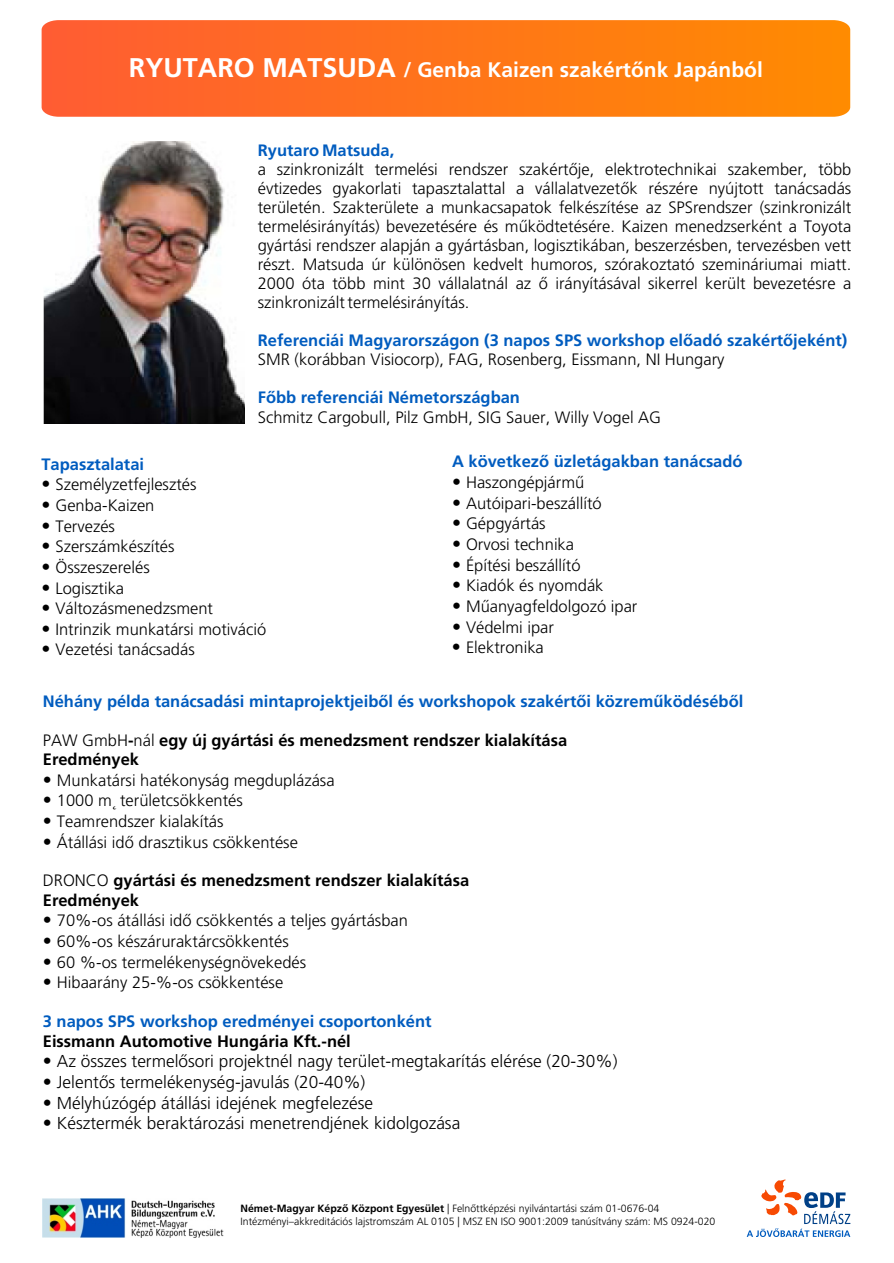
<style>
.page{position:relative;width:894px;height:1263px;background:#fff}
.page>*{position:absolute;margin:0;border:0;box-sizing:border-box;transform-origin:0 0}
.t1{font:300 21px "Frutiger CE45";color:#fff}
.t2{font:300 17.25px "Frutiger CE45";color:#000}
.t3{font:300 16.5px/18.9px "Frutiger CE45";color:#000;text-align:justify}
.t4{font:300 16.5px "Frutiger CE45";color:#005cbf}
.t5{font:300 16.5px/19.5px "Frutiger CE45";color:#000}
.t6{font:300 10.5px/12.3px "Frutiger CE45";color:#000}
.s1{font-size:27px}
.s2{font-size:18px}
.s3{font-style:inherit}
</style>
<div class="page">
<svg style="left:42px;top:20px;width:808px;height:97px;background:#ff741b"></svg>
<img style="left:44px;top:141px;width:201px;height:283px">
<svg style="left:747px;top:1179px;width:103px;height:58px"></svg>
<img style="left:43px;top:1198px;width:181px;height:39px">
<p class="t1" style="left:129px;top:61px;width:635px"><span class="s1">RYUTARO MATSUDA</span> / Genba Kaizen szakértõnk Japánból</p>
<p class="t4" style="left:258px;top:144px;width:138px">Ryutaro Matsuda,</p>
<p class="t3" style="left:258px;top:162px;width:595px">a szinkronizált termelési rendszer szakértõje, elektrotechnikai szakember, több évtizedes gyakorlati tapasztalattal a vállalatvezetõk részére nyújtott tanácsadás területén. Szakterülete a munkacsapatok felkészítése az SPSrendszer (szinkronizált termelésirányítás) bevezetésére és mûködtetésére. Kaizen menedzserként a Toyota gyártási rendszer alapján a gyártásban, logisztikában, beszerzésben, tervezésben vett részt. Matsuda úr különösen kedvelt humoros, szórakoztató szemináriumai miatt.<br>2000 óta több mint 30 vállalatnál az õ irányításával sikerrel került bevezetésre a szinkronizált termelésirányítás.</p>
<p class="t4" style="left:258px;top:334px;width:591px">Referenciái Magyarországon (3 napos SPS workshop elõadó szakértõjeként)</p>
<p class="t3" style="left:258px;top:351px;width:468px">SMR (korábban Visiocorp), FAG, Rosenberg, Eissmann, NI Hungary</p>
<p class="t4" style="left:258px;top:391px;width:264px">Fõbb referenciái Németországban</p>
<p class="t3" style="left:258px;top:409px;width:405px">Schmitz Cargobull, Pilz GmbH, SIG Sauer, Willy Vogel AG</p>
<p class="t4" style="left:41px;top:457px;width:104px">Tapasztalatai</p>
<p class="t3" style="left:41px;top:476px;width:157px"><span class="s2">•</span> Személyzetfejlesztés</p>
<p class="t3" style="left:41px;top:497px;width:115px"><span class="s2">•</span> Genba-Kaizen</p>
<p class="t3" style="left:41px;top:518px;width:75px"><span class="s2">•</span> Tervezés</p>
<p class="t3" style="left:41px;top:538px;width:135px"><span class="s2">•</span> Szerszámkészítés</p>
<p class="t3" style="left:41px;top:559px;width:110px"><span class="s2">•</span> Összeszerelés</p>
<p class="t3" style="left:41px;top:580px;width:84px"><span class="s2">•</span> Logisztika</p>
<p class="t3" style="left:41px;top:600px;width:173px"><span class="s2">•</span> Változásmenedzsment</p>
<p class="t3" style="left:41px;top:621px;width:226px"><span class="s2">•</span> Intrinzik munkatársi motiváció</p>
<p class="t3" style="left:41px;top:641px;width:155px"><span class="s2">•</span> Vezetési tanácsadás</p>
<p class="t4" style="left:452px;top:455px;width:292px">A következõ üzletágakban tanácsadó</p>
<p class="t3" style="left:452px;top:474px;width:134px"><span class="s2">•</span> Haszongépjármû</p>
<p class="t3" style="left:452px;top:495px;width:151px"><span class="s2">•</span> Autóipari-beszállító</p>
<p class="t3" style="left:452px;top:516px;width:95px"><span class="s2">•</span> Gépgyártás</p>
<p class="t3" style="left:452px;top:536px;width:124px"><span class="s2">•</span> Orvosi technika</p>
<p class="t3" style="left:452px;top:557px;width:130px"><span class="s2">•</span> Építési beszállító</p>
<p class="t3" style="left:452px;top:577px;width:153px"><span class="s2">•</span> Kiadók és nyomdák</p>
<p class="t3" style="left:452px;top:598px;width:187px"><span class="s2">•</span> Mûanyagfeldolgozó ipar</p>
<p class="t3" style="left:452px;top:619px;width:103px"><span class="s2">•</span> Védelmi ipar</p>
<p class="t3" style="left:452px;top:639px;width:93px"><span class="s2">•</span> Elektronika</p>
<p class="t4" style="left:43px;top:695px;width:702px">Néhány példa tanácsadási mintaprojektjeibõl és workshopok szakértõi közremûködésébõl</p>
<p class="t5" style="left:43px;top:731px;width:526px"><span class="s3">PAW GmbH</span>-<span class="s3">nál</span> egy új gyártási és menedzsment rendszer kialakítása<br>Eredmények</p>
<p class="t3" style="left:43px;top:772px;width:293px"><span class="s2">•</span> Munkatársi hatékonyság megduplázása</p>
<p class="t3" style="left:43px;top:792px;width:202px"><span class="s2">•</span> 1000 m² területcsökkentés</p>
<p class="t3" style="left:43px;top:813px;width:182px"><span class="s2">•</span> Teamrendszer kialakítás</p>
<p class="t3" style="left:43px;top:834px;width:257px"><span class="s2">•</span> Átállási idõ drasztikus csökkentése</p>
<p class="t5" style="left:43px;top:872px;width:428px"><span class="s3">DRONCO</span> gyártási és menedzsment rendszer kialakítása<br>Eredmények</p>
<p class="t3" style="left:43px;top:912px;width:367px"><span class="s2">•</span> 70%-os átállási idõ csökkentés a teljes gyártásban</p>
<p class="t3" style="left:43px;top:933px;width:247px"><span class="s2">•</span> 60%-os készáruraktárcsökkentés</p>
<p class="t3" style="left:43px;top:954px;width:265px"><span class="s2">•</span> 60 %-os termelékenységnövekedés</p>
<p class="t3" style="left:43px;top:974px;width:242px"><span class="s2">•</span> Hibaarány 25-%-os csökkentése</p>
<p class="t4" style="left:43px;top:1015px;width:390px">3 napos SPS workshop eredményei csoportonként</p>
<p class="t5" style="left:43px;top:1033px;width:310px">Eissmann Automotive Hungária Kft.-nél</p>
<p class="t2" style="left:43px;top:1054px;width:576px"><span class="s2">•</span> Az összes termelõsori projektnél nagy terület-megtakarítás elérése (20-30%)</p>
<p class="t2" style="left:43px;top:1075px;width:324px"><span class="s2">•</span> Jelentõs termelékenység-javulás (20-40%)</p>
<p class="t2" style="left:43px;top:1096px;width:332px"><span class="s2">•</span> Mélyhúzógép átállási idejének megfelezése</p>
<p class="t2" style="left:43px;top:1116px;width:419px"><span class="s2">•</span> Késztermék beraktározási menetrendjének kidolgozása</p>
<p class="t6" style="left:241px;top:1203px;width:476px"><span class="s3">Német-Magyar Képzõ Központ Egyesület</span> | Felnõttképzési nyilvántartási szám 01-0676-04<br>Intézményi–akkreditációs lajstromszám AL 0105 | MSZ EN ISO 9001:2009 tanúsítvány szám: MS 0924-020</p>
</div>
